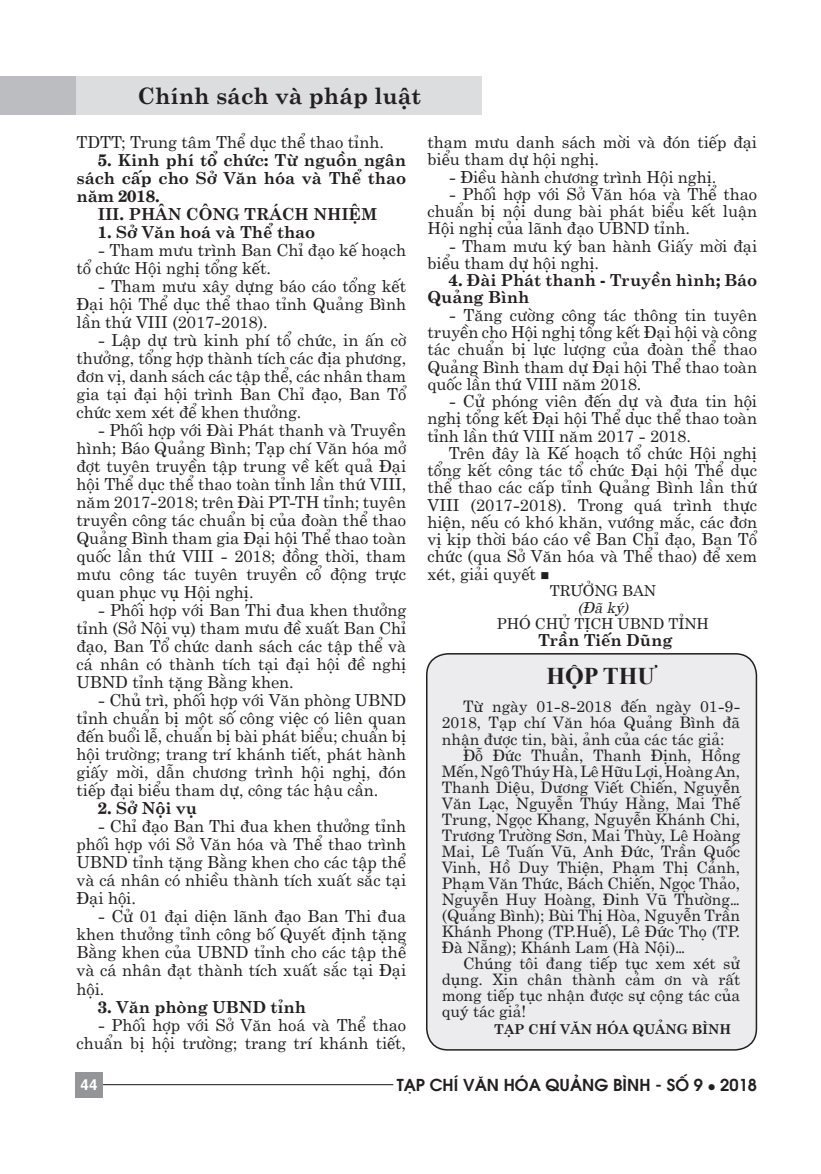
<style>
.page{position:relative;width:821px;height:1174px;background:#fff}
.page>*{position:absolute;margin:0;border:0;box-sizing:border-box;transform-origin:0 0}
.t1{font:700 24px "Times New Roman";color:#231f20}
.t2{font:700 22.5px "UTM Centur";color:#231f20}
.t3{font:16.5px/18px "UTM Centur";letter-spacing:-.005em;color:#231f20;text-align:justify}
.t4{font:700 16.5px/17.2px "UTM Centur";letter-spacing:-.005em;color:#231f20}
.t5{font:600 16.5px "Avant Garde";color:#231f20}
.t6{font:15.75px "UTM Centur";color:#231f20}
.t7{font:15px "UTM Centur";letter-spacing:-.005em;color:#231f20}
.t8{font:italic 15px "UTM Centur";color:#231f20}
.t9{font:700 15px "UTM Helve";color:#fff}
.t10{font:700 13.5px "UTM Centur";color:#231f20}
</style>
<div class="page">
<div style="left:75px;top:1071px;width:28px;height:26px;background:#939598"></div>
<hr style="left:103px;top:1084px;width:290px;height:1px;background:#231f20">
<div style="left:0;top:77px;width:77px;height:38px;background:#bcbdc0"></div>
<div style="left:77px;top:77px;width:405px;height:38px;background:#dcdddf"></div>
<div style="left:427px;top:654px;width:329px;height:395px;background:#ececee;border-radius:21px"></div>
<div style="left:426px;top:653px;width:331px;height:397px;border:2px solid #231f20;border-radius:21px"></div>
<h2 class="t2" style="left:138px;top:76px;width:285px">Chính sách và pháp luật</h2>
<p class="t3" style="left:77px;top:131px;width:309px">TDTT; Trung tâm Thể dục thể thao tỉnh.</p>
<p class="t4" style="left:98px;top:149px;width:310px">5. Kinh phí tổ chức: Từ nguồn ngân</p>
<p class="t4" style="left:77px;top:167px;width:331px">sách cấp cho Sở Văn hóa và Thể thao</p>
<p class="t4" style="left:77px;top:185px;width:85px">năm 2018.</p>
<p class="t4" style="left:98px;top:203px;width:281px">III. PHÂN CÔNG TRÁCH NHIỆM</p>
<p class="t4" style="left:98px;top:221px;width:219px">1. Sở Văn hoá và Thể thao</p>
<p class="t3" style="left:77px;top:239px;width:331px;text-indent:21px">- Tham mưu trình Ban Chỉ đạo kế hoạch tổ chức Hội nghị tổng kết.</p>
<p class="t3" style="left:77px;top:275px;width:331px;text-indent:21px">- Tham mưu xây dựng báo cáo tổng kết Đại hội Thể dục thể thao tỉnh Quảng Bình lần thứ VIII (2017-2018).</p>
<p class="t3" style="left:77px;top:329px;width:331px;text-indent:21px">- Lập dự trù kinh phí tổ chức, in ấn cờ thưởng, tổng hợp thành tích các địa phương, đơn vị, danh sách các tập thể, các nhân tham gia tại đại hội trình Ban Chỉ đạo, Ban Tổ chức xem xét để khen thưởng.</p>
<p class="t3" style="left:77px;top:419px;width:331px;text-indent:21px">- Phối hợp với Đài Phát thanh và Truyền hình; Báo Quảng Bình; Tạp chí Văn hóa mở đợt tuyên truyền tập trung về kết quả Đại hội Thể dục thể thao toàn tỉnh lần thứ VIII, năm 2017-2018; trên Đài PT-TH tỉnh; tuyên truyền công tác chuẩn bị của đoàn thể thao Quảng Bình tham gia Đại hội Thể thao toàn quốc lần thứ VIII - 2018; đồng thời, tham mưu công tác tuyên truyền cổ động trực quan phục vụ Hội nghị.</p>
<p class="t3" style="left:77px;top:599px;width:331px;text-indent:21px">- Phối hợp với Ban Thi đua khen thưởng tỉnh (Sở Nội vụ) tham mưu đề xuất Ban Chỉ đạo, Ban Tổ chức danh sách các tập thể và cá nhân có thành tích tại đại hội đề nghị UBND tỉnh tặng Bằng khen.</p>
<p class="t3" style="left:77px;top:689px;width:331px;text-align:left;text-indent:21px">- Chủ trì, phối hợp với Văn phòng UBND tỉnh chuẩn bị một số công việc có liên quan đến buổi lễ , chuẩn bị bài phát biểu; chuẩn bị hội trường; trang trí khánh tiết, phát hành giấy mời, dẫn chương trình hội nghị, đón tiếp đại biểu tham dự, công tác hậu cần.</p>
<p class="t4" style="left:98px;top:797px;width:101px">2. Sở Nội vụ</p>
<p class="t3" style="left:77px;top:815px;width:331px;text-indent:21px">- Chỉ đạo Ban Thi đua khen thưởng tỉnh phối hợp với Sở Văn hóa và Thể thao trình UBND tỉnh tặng Bằng khen cho các tập thể và cá nhân có nhiều thành tích xuất sắc tại Đại hội.</p>
<p class="t3" style="left:77px;top:905px;width:331px;text-indent:21px">- Cử 01 đại diện lãnh đạo Ban Thi đua khen thưởng tỉnh công bố Quyết định tặng Bằng khen của UBND tỉnh cho các tập thể và cá nhân đạt thành tích xuất sắc tại Đại hội.</p>
<p class="t4" style="left:98px;top:995px;width:210px">3. Văn phòng UBND tỉnh</p>
<p class="t3" style="left:77px;top:1013px;width:331px;text-align:right">- Phối hợp với Sở Văn hoá và Thể thao chuẩn bị hội trường; trang trí khánh tiết,</p>
<p class="t3" style="left:427px;top:132px;width:331px;line-height:17.2px">tham mưu danh sách mời và đón tiếp đại biểu tham dự hội nghị.</p>
<p class="t3" style="left:449px;top:166px;width:269px">- Điều hành chương trình Hội nghị.</p>
<p class="t3" style="left:427px;top:183px;width:331px;line-height:17.2px;text-indent:21px">- Phối hợp với Sở Văn hóa và Thể thao chuẩn bị nội dung bài phát biểu kết luận Hội nghị của lãnh đạo UBND tỉnh.</p>
<p class="t3" style="left:427px;top:235px;width:331px;line-height:17.2px;text-indent:21px">- Tham mưu ký ban hành Giấy mời đại biểu tham dự hội nghị.</p>
<p class="t4" style="left:427px;top:269px;width:331px;text-indent:21px">4. Đài Phát thanh - Truyền hình; Báo<br>Quảng Bình</p>
<p class="t3" style="left:427px;top:304px;width:331px;line-height:17.2px;text-indent:21px">- Tăng cường công tác thông tin tuyên truyền cho Hội nghị tổng kết Đại hội và công tác chuẩn bị lực lượng của đoàn thể thao Quảng Bình tham dự Đại hội Thể thao toàn quốc lần thứ VIII năm 2018.</p>
<p class="t3" style="left:427px;top:390px;width:331px;line-height:17.2px;text-indent:21px">- Cử phóng viên đến dự và đưa tin hội nghị tổng kết Đại hội Thể dục thể thao toàn tỉnh lần thứ VIII năm 2017 - 2018.</p>
<p class="t3" style="left:427px;top:442px;width:331px;line-height:17.2px;text-indent:21px">Trên đây là Kế hoạch tổ chức Hội nghị tổng kết công tác tổ chức Đại hội Thể dục thể thao các cấp tỉnh Quảng Bình lần thứ VIII (2017-2018). Trong quá trình thực hiện, nếu có khó khăn, vướng mắc, các đơn vị kịp thời báo cáo về Ban Chỉ đạo, Ban Tổ chức (qua Sở Văn hóa và Thể thao) để xem xét, giải quyết ■</p>
<p class="t7" style="left:550px;top:578px;width:108px">TRƯỞNG BAN</p>
<p class="t8" style="left:577px;top:595px;width:52px">(Đã ký)</p>
<p class="t7" style="left:497px;top:611px;width:214px">PHÓ CHỦ TỊCH UBND TỈNH</p>
<p class="t4" style="left:538px;top:629px;width:136px">Trần Tiến Dũng</p>
<h1 class="t1" style="left:546px;top:659px;width:112px">HỘP THƯ</h1>
<p class="t6" style="left:463px;top:694px;width:279px">Từ ngày 01-8-2018 đến ngày 01-9-</p>
<p class="t6" style="left:442px;top:710px;width:300px">2018, Tạp chí Văn hóa Quảng Bình đã</p>
<p class="t6" style="left:442px;top:726px;width:284px">nhận được tin, bài, ảnh của các tác giả:</p>
<p class="t6" style="left:463px;top:742px;width:279px">Đỗ Đức Thuần, Thanh Định, Hồng</p>
<p class="t6" style="left:442px;top:758px;width:300px">Mến, Ngô Thúy Hà, Lê Hữu Lợi, Hoàng An,</p>
<p class="t6" style="left:442px;top:774px;width:300px">Thanh Diệu, Dương Viết Chiến, Nguyễn</p>
<p class="t6" style="left:442px;top:790px;width:300px">Văn Lạc, Nguyễn Thúy Hằng, Mai Thế</p>
<p class="t6" style="left:442px;top:806px;width:300px">Trung, Ngọc Khang, Nguyễn Khánh Chi,</p>
<p class="t6" style="left:442px;top:822px;width:300px">Trương Trường Sơn, Mai Thùy, Lê Hoàng</p>
<p class="t6" style="left:442px;top:838px;width:300px">Mai, Lê Tuấn Vũ, Anh Đức, Trần Quốc</p>
<p class="t6" style="left:442px;top:854px;width:300px">Vinh, Hồ Duy Thiện, Phạm Thị Cảnh,</p>
<p class="t6" style="left:442px;top:870px;width:300px">Phạm Văn Thức, Bách Chiến, Ngọc Thảo,</p>
<p class="t6" style="left:442px;top:886px;width:300px">Nguyễn Huy Hoàng, Đinh Vũ Thường…</p>
<p class="t6" style="left:442px;top:902px;width:300px">(Quảng Bình); Bùi Thị Hòa, Nguyễn Trần</p>
<p class="t6" style="left:442px;top:918px;width:300px">Khánh Phong (TP.Huế), Lê Đức Thọ (TP.</p>
<p class="t6" style="left:442px;top:934px;width:245px">Đà Nẵng); Khánh Lam (Hà Nội)…</p>
<p class="t6" style="left:463px;top:950px;width:279px">Chúng tôi đang tiếp tục xem xét sử</p>
<p class="t6" style="left:442px;top:966px;width:300px">dụng. Xin chân thành cảm ơn và rất</p>
<p class="t6" style="left:442px;top:982px;width:300px">mong tiếp tục nhận được sự cộng tác của</p>
<p class="t6" style="left:442px;top:998px;width:86px">quý tác giả!</p>
<p class="t10" style="left:494px;top:1017px;width:238px">TẠP CHÍ VĂN HÓA QUẢNG BÌNH</p>
<p class="t9" style="left:80px;top:1072px;width:19px">44</p>
<p class="t5" style="left:397px;top:1072px;width:362px">TẠP CHÍ VĂN HÓA QUẢNG BÌNH - SỐ 9 ● 2018</p>
</div>
